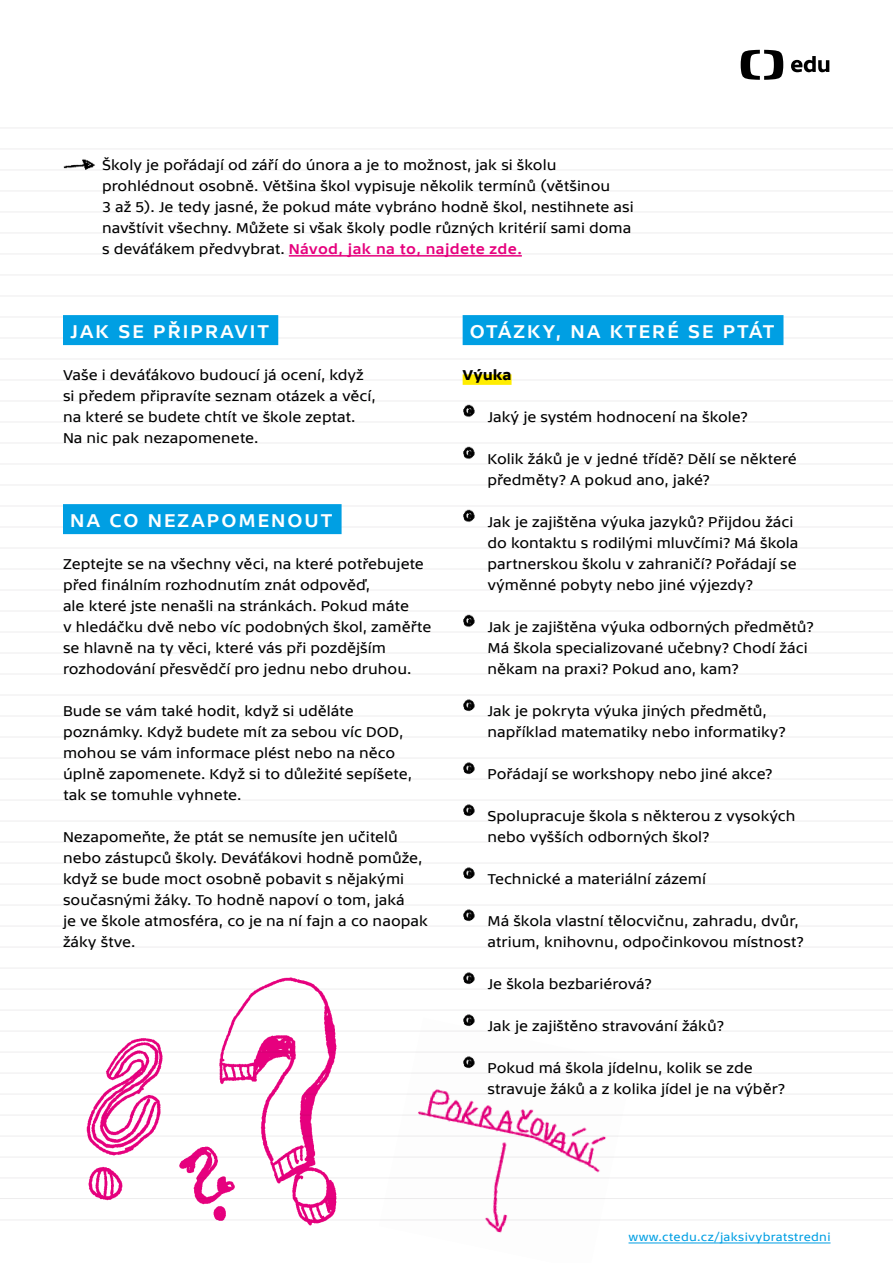
<style>
.page{position:relative;width:893px;height:1263px;background:#fff}
.page>*{position:absolute;margin:0;border:0;box-sizing:border-box;transform-origin:0 0}
.t1{font:19.5px "TV Sans Screen Med";letter-spacing:.1em;color:#fff}
.t2{font:15px/21px "TV Sans Screen";color:#000}
.t3{font:15px "TV Sans Screen Med";letter-spacing:.025em;color:#e6007d}
.t4{font:700 15px "TV Sans Screen";letter-spacing:-.005em;color:#000}
.t5{font:12px "TV Sans Screen";letter-spacing:.025em;color:#009fe3}
.s1{font-family:"TV Sans Screen";color:#000}
</style>
<div class="page">
<hr style="left:0;top:1219px;width:893px;height:1px;background:#eeedee">
<hr style="left:0;top:884px;width:893px;height:1px;background:#eeedee">
<hr style="left:0;top:1052px;width:893px;height:1px;background:#eeedee">
<hr style="left:0;top:716px;width:893px;height:1px;background:#eeedee">
<hr style="left:0;top:1136px;width:893px;height:1px;background:#eeedee">
<hr style="left:0;top:800px;width:893px;height:1px;background:#eeedee">
<hr style="left:0;top:968px;width:893px;height:1px;background:#eeedee">
<hr style="left:0;top:632px;width:893px;height:1px;background:#eeedee">
<hr style="left:0;top:1177px;width:893px;height:1px;background:#eeedee">
<hr style="left:0;top:842px;width:893px;height:1px;background:#eeedee">
<hr style="left:0;top:1010px;width:893px;height:1px;background:#eeedee">
<hr style="left:0;top:674px;width:893px;height:1px;background:#eeedee">
<hr style="left:0;top:1094px;width:893px;height:1px;background:#eeedee">
<hr style="left:0;top:758px;width:893px;height:1px;background:#eeedee">
<hr style="left:0;top:926px;width:893px;height:1px;background:#eeedee">
<hr style="left:0;top:590px;width:893px;height:1px;background:#eeedee">
<hr style="left:0;top:1198px;width:893px;height:1px;background:#eeedee">
<hr style="left:0;top:863px;width:893px;height:1px;background:#eeedee">
<hr style="left:0;top:1031px;width:893px;height:1px;background:#eeedee">
<hr style="left:0;top:695px;width:893px;height:1px;background:#eeedee">
<hr style="left:0;top:1115px;width:893px;height:1px;background:#eeedee">
<hr style="left:0;top:779px;width:893px;height:1px;background:#eeedee">
<hr style="left:0;top:947px;width:893px;height:1px;background:#eeedee">
<hr style="left:0;top:611px;width:893px;height:1px;background:#eeedee">
<hr style="left:0;top:1157px;width:893px;height:1px;background:#eeedee">
<hr style="left:0;top:821px;width:893px;height:1px;background:#eeedee">
<hr style="left:0;top:989px;width:893px;height:1px;background:#eeedee">
<hr style="left:0;top:653px;width:893px;height:1px;background:#eeedee">
<hr style="left:0;top:1073px;width:893px;height:1px;background:#eeedee">
<hr style="left:0;top:737px;width:893px;height:1px;background:#eeedee">
<hr style="left:0;top:905px;width:893px;height:1px;background:#eeedee">
<hr style="left:0;top:569px;width:893px;height:1px;background:#eeedee">
<hr style="left:0;top:128px;width:893px;height:1px;background:#eeedee">
<hr style="left:0;top:149px;width:893px;height:1px;background:#eeedee">
<hr style="left:0;top:191px;width:893px;height:1px;background:#eeedee">
<hr style="left:0;top:233px;width:893px;height:1px;background:#eeedee">
<hr style="left:0;top:275px;width:893px;height:1px;background:#eeedee">
<hr style="left:0;top:317px;width:893px;height:1px;background:#eeedee">
<hr style="left:0;top:359px;width:893px;height:1px;background:#eeedee">
<hr style="left:0;top:401px;width:893px;height:1px;background:#eeedee">
<hr style="left:0;top:443px;width:893px;height:1px;background:#eeedee">
<hr style="left:0;top:485px;width:893px;height:1px;background:#eeedee">
<hr style="left:0;top:527px;width:893px;height:1px;background:#eeedee">
<hr style="left:0;top:170px;width:893px;height:1px;background:#eeedee">
<hr style="left:0;top:212px;width:893px;height:1px;background:#eeedee">
<hr style="left:0;top:254px;width:893px;height:1px;background:#eeedee">
<hr style="left:0;top:296px;width:893px;height:1px;background:#eeedee">
<hr style="left:0;top:338px;width:893px;height:1px;background:#eeedee">
<hr style="left:0;top:380px;width:893px;height:1px;background:#eeedee">
<hr style="left:0;top:422px;width:893px;height:1px;background:#eeedee">
<hr style="left:0;top:464px;width:893px;height:1px;background:#eeedee">
<hr style="left:0;top:506px;width:893px;height:1px;background:#eeedee">
<hr style="left:0;top:548px;width:893px;height:1px;background:#eeedee">
<img style="left:86px;top:977px;width:251px;height:249px">
<img style="left:380px;top:1051px;width:254px;height:193px">
<svg style="left:791px;top:56px;width:38px;height:16px"></svg>
<svg style="left:741px;top:50px;width:42px;height:30px"></svg>
<hr style="left:628px;top:1242px;width:202px;height:1px;background:#009fe3">
<hr style="left:289px;top:255px;width:233px;height:2px;background:#e6007d">
<img style="left:63px;top:159px;width:32px;height:11px">
<div style="left:63px;top:315px;width:215px;height:30px;background:#009fe3"></div>
<div style="left:63px;top:504px;width:279px;height:30px;background:#009fe3"></div>
<div style="left:463px;top:315px;width:320px;height:30px;background:#009fe3"></div>
<div style="left:463px;top:374px;width:49px;height:11px;background:#ffed00"></div>
<img style="left:463px;top:404px;width:12px;height:13px">
<img style="left:463px;top:446px;width:12px;height:13px">
<img style="left:463px;top:509px;width:12px;height:13px">
<img style="left:463px;top:614px;width:12px;height:13px">
<img style="left:463px;top:699px;width:12px;height:13px">
<img style="left:463px;top:762px;width:12px;height:13px">
<img style="left:463px;top:804px;width:12px;height:13px">
<img style="left:463px;top:867px;width:12px;height:13px">
<img style="left:463px;top:909px;width:12px;height:13px">
<img style="left:463px;top:972px;width:12px;height:13px">
<img style="left:463px;top:1014px;width:19px;height:17px">
<img style="left:463px;top:1051px;width:24px;height:22px">
<p class="t2" style="left:102px;top:154px;width:533px">Školy je pořádají od září do února a je to možnost, jak si školu prohlédnout osobně. Většina škol vypisuje několik termínů (většinou<br>3 až 5). Je tedy jasné, že pokud máte vybráno hodně škol, nestihnete asi navštívit všechny. Můžete si však školy podle různých kritérií sami doma</p>
<p class="t3" style="left:102px;top:240px;width:421px"><span class="s1">s deváťákem předvybrat.</span> Návod, jak na to, najdete zde.</p>
<h1 class="t1" style="left:70px;top:320px;width:200px">JAK SE PŘIPRAVIT</h1>
<p class="t2" style="left:63px;top:364px;width:314px">Vaše i deváťákovo budoucí já ocení, když si předem připravíte seznam otázek a věcí, na které se budete chtít ve škole zeptat.<br>Na nic pak nezapomenete.</p>
<h1 class="t1" style="left:70px;top:509px;width:264px">NA CO NEZAPOMENOUT</h1>
<p class="t2" style="left:63px;top:553px;width:370px">Zeptejte se na všechny věci, na které potřebujete před finálním rozhodnutím znát odpověď,<br>ale které jste nenašli na stránkách. Pokud máte<br>v hledáčku dvě nebo víc podobných škol, zaměřte se hlavně na ty věci, které vás při pozdějším rozhodování přesvědčí pro jednu nebo druhou.</p>
<p class="t2" style="left:63px;top:700px;width:351px">Bude se vám také hodit, když si uděláte poznámky. Když budete mít za sebou víc DOD, mohou se vám informace plést nebo na něco úplně zapomenete. Když si to důležité sepíšete, tak se tomuhle vyhnete.</p>
<p class="t2" style="left:63px;top:826px;width:367px">Nezapomeňte, že ptát se nemusíte jen učitelů nebo zástupců školy. Deváťákovi hodně pomůže, když se bude moct osobně pobavit s nějakými současnými žáky. To hodně napoví o tom, jaká<br>je ve škole atmosféra, co je na ní fajn a co naopak žáky štve.</p>
<h1 class="t1" style="left:470px;top:320px;width:306px">OTÁZKY, NA KTERÉ SE PTÁT</h1>
<p class="t4" style="left:463px;top:366px;width:50px">Výuka</p>
<p class="t2" style="left:487px;top:406px;width:262px">Jaký je systém hodnocení na škole?</p>
<p class="t2" style="left:487px;top:448px;width:311px">Kolik žáků je v jedné třídě? Dělí se některé předměty? A pokud ano, jaké?</p>
<p class="t2" style="left:487px;top:511px;width:313px">Jak je zajištěna výuka jazyků? Přijdou žáci do kontaktu s rodilými mluvčími? Má škola partnerskou školu v zahraničí? Pořádají se výměnné pobyty nebo jiné výjezdy?</p>
<p class="t2" style="left:487px;top:616px;width:328px">Jak je zajištěna výuka odborných předmětů?<br>Má škola specializované učebny? Chodí žáci někam na praxi? Pokud ano, kam?</p>
<p class="t2" style="left:487px;top:700px;width:300px">Jak je pokryta výuka jiných předmětů, například matematiky nebo informatiky?</p>
<p class="t2" style="left:487px;top:763px;width:286px">Pořádají se workshopy nebo jiné akce?</p>
<p class="t2" style="left:487px;top:805px;width:309px">Spolupracuje škola s některou z vysokých nebo vyšších odborných škol?</p>
<p class="t2" style="left:487px;top:868px;width:220px">Technické a materiální zázemí</p>
<p class="t2" style="left:487px;top:910px;width:318px">Má škola vlastní tělocvičnu, zahradu, dvůr, atrium, knihovnu, odpočinkovou místnost?</p>
<p class="t2" style="left:487px;top:973px;width:166px">Je škola bezbariérová?</p>
<p class="t2" style="left:487px;top:1015px;width:238px">Jak je zajištěno stravování žáků?</p>
<p class="t2" style="left:487px;top:1057px;width:299px">Pokud má škola jídelnu, kolik se zde stravuje žáků a z kolika jídel je na výběr?</p>
<p class="t5" style="left:628px;top:1230px;width:203px">www.ctedu.cz/jaksivybratstredni</p>
</div>
